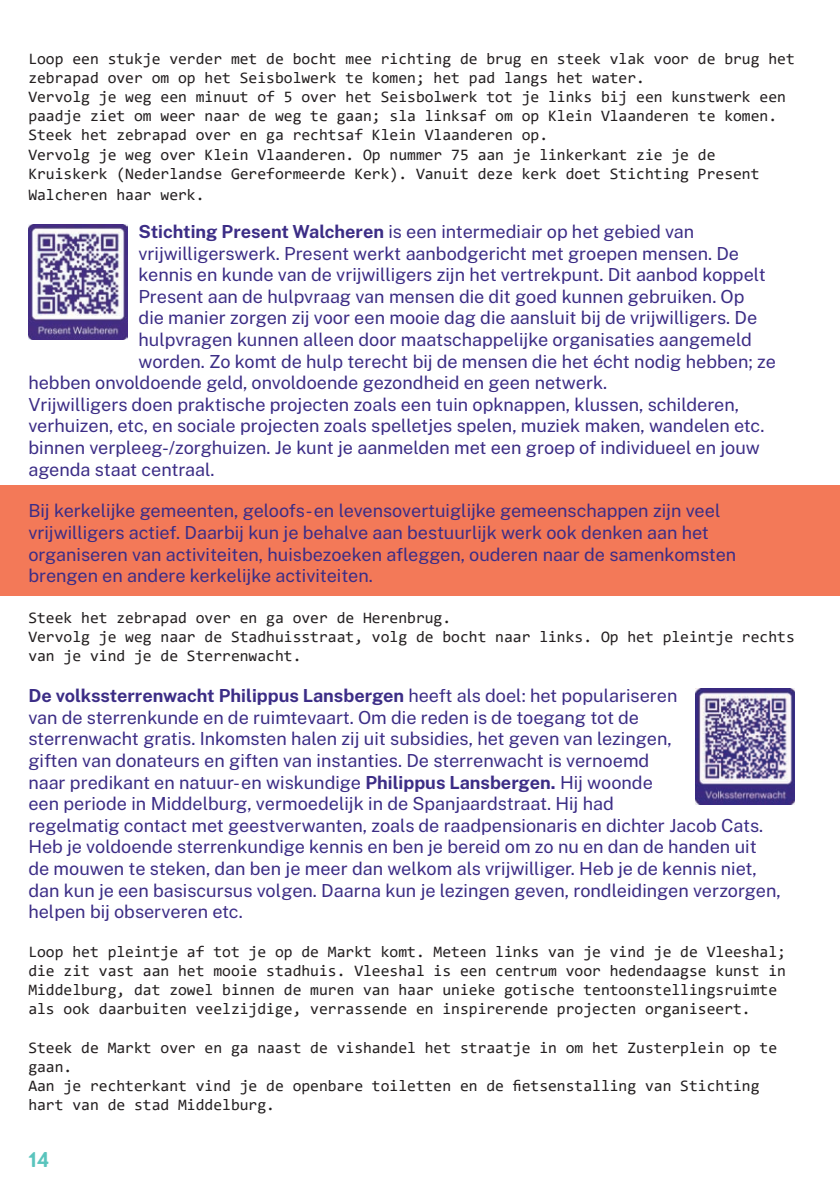
<style>
.page{position:relative;width:840px;height:1191px;background:#fff}
.page>*{position:absolute;margin:0;border:0;box-sizing:border-box;transform-origin:0 0}
.t1{font:700 20px "Montreux GS";color:#5ac4bd}
.t2{font:18px/21.6px "Public Sans";color:#3c2d86}
.t3{font:16px/19.2px "Consolas";color:#231f20}
.s1{font-weight:700}
</style>
<div class="page">
<div style="left:0;top:485px;width:839px;height:111px;background:#f37958"></div>
<img style="left:695px;top:688px;width:99px;height:116px">
<img style="left:28px;top:224px;width:99px;height:116px">
<p class="t3" style="left:28px;top:48px;width:767px">Loop een stukje verder met de bocht mee richting de brug en steek vlak voor de brug het zebrapad over om op het Seisbolwerk te komen; het pad langs het water.<br>Vervolg je weg een minuut of 5 over het Seisbolwerk tot je links bij een kunstwerk een paadje ziet om weer naar de weg te gaan; sla linksaf om op Klein Vlaanderen te komen.<br>Steek het zebrapad over en ga rechtsaf Klein Vlaanderen op.<br>Vervolg je weg over Klein Vlaanderen. Op nummer 75 aan je linkerkant zie je de Kruiskerk (Nederlandse Gereformeerde Kerk). Vanuit deze kerk doet Stichting Present</p>
<p class="t3" style="left:28px;top:185px;width:178px">Walcheren haar werk.</p>
<p class="t2" style="left:138px;top:220px;width:557px"><span class="s1">Stichting Present Walcheren</span> is een intermediair op het gebied van</p>
<p class="t2" style="left:138px;top:241px;width:601px">vrijwilligerswerk. Present werkt aanbodgericht met groepen mensen. De</p>
<p class="t2" style="left:138px;top:263px;width:628px">kennis en kunde van de vrijwilligers zijn het vertrekpunt. Dit aanbod koppelt</p>
<p class="t2" style="left:138px;top:284px;width:607px">Present aan de hulpvraag van mensen die dit goed kunnen gebruiken. Op</p>
<p class="t2" style="left:138px;top:306px;width:620px">die manier zorgen zij voor een mooie dag die aansluit bij de vrijwilligers. De</p>
<p class="t2" style="left:138px;top:328px;width:614px">hulpvragen kunnen alleen door maatschappelijke organisaties aangemeld</p>
<p class="t2" style="left:138px;top:349px;width:638px">worden. Zo komt de hulp terecht bij de mensen die het écht nodig hebben; ze</p>
<p class="t2" style="left:28px;top:371px;width:580px">hebben onvoldoende geld, onvoldoende gezondheid en geen netwerk.</p>
<p class="t2" style="left:28px;top:392px;width:712px">Vrijwilligers doen praktische projecten zoals een tuin opknappen, klussen, schilderen,</p>
<p class="t2" style="left:28px;top:414px;width:737px">verhuizen, etc, en sociale projecten zoals spelletjes spelen, muziek maken, wandelen etc.</p>
<p class="t2" style="left:28px;top:436px;width:732px">binnen verpleeg-/zorghuizen. Je kunt je aanmelden met een groep of individueel en jouw</p>
<p class="t2" style="left:28px;top:457px;width:188px">agenda staat centraal.</p>
<p class="t2" style="left:28px;top:499px;width:709px">Bij kerkelijke gemeenten, geloofs- en levensovertuiglijke gemeenschappen zijn veel vrijwilligers actief. Daarbij kun je behalve aan bestuurlijk werk ook denken aan het organiseren van activiteiten, huisbezoeken afleggen, ouderen naar de samenkomsten brengen en andere kerkelijke activiteiten.</p>
<p class="t3" style="left:28px;top:607px;width:767px">Steek het zebrapad over en ga over de Herenbrug.<br>Vervolg je weg naar de Stadhuisstraat, volg de bocht naar links. Op het pleintje rechts van je vind je de Sterrenwacht.</p>
<p class="t2" style="left:28px;top:684px;width:753px"><span class="s1">De volkssterrenwacht Philippus Lansbergen</span> heeft als doel: het populariseren<br>van de sterrenkunde en de ruimtevaart. Om die reden is de toegang tot de<br>sterrenwacht gratis. Inkomsten halen zij uit subsidies, het geven van lezingen,<br>giften van donateurs en giften van instanties. De sterrenwacht is vernoemd<br>naar predikant en natuur- en wiskundige <span class="s1">Philippus Lansbergen.</span> Hij woonde<br>een periode in Middelburg, vermoedelijk in de Spanjaardstraat. Hij had<br>regelmatig contact met geestverwanten, zoals de raadpensionaris en dichter Jacob Cats.<br>Heb je voldoende sterrenkundige kennis en ben je bereid om zo nu en dan de handen uit de mouwen te steken, dan ben je meer dan welkom als vrijwilliger. Heb je de kennis niet, dan kun je een basiscursus volgen. Daarna kun je lezingen geven, rondleidingen verzorgen, helpen bij observeren etc.</p>
<p class="t3" style="left:28px;top:941px;width:758px">Loop het pleintje af tot je op de Markt komt. Meteen links van je vind je de Vleeshal; die zit vast aan het mooie stadhuis. Vleeshal is een centrum voor hedendaagse kunst in Middelburg, dat zowel binnen de muren van haar unieke gotische tentoonstellingsruimte als ook daarbuiten veelzijdige, verrassende en inspirerende projecten organiseert.</p>
<p class="t3" style="left:28px;top:1037px;width:749px">Steek de Markt over en ga naast de vishandel het straatje in om het Zusterplein op te gaan.<br>Aan je rechterkant vind je de openbare toiletten en de fietsenstalling van Stichting hart van de stad Middelburg.</p>
<p class="t1" style="left:28px;top:1146px;width:22px">14</p>
</div>
